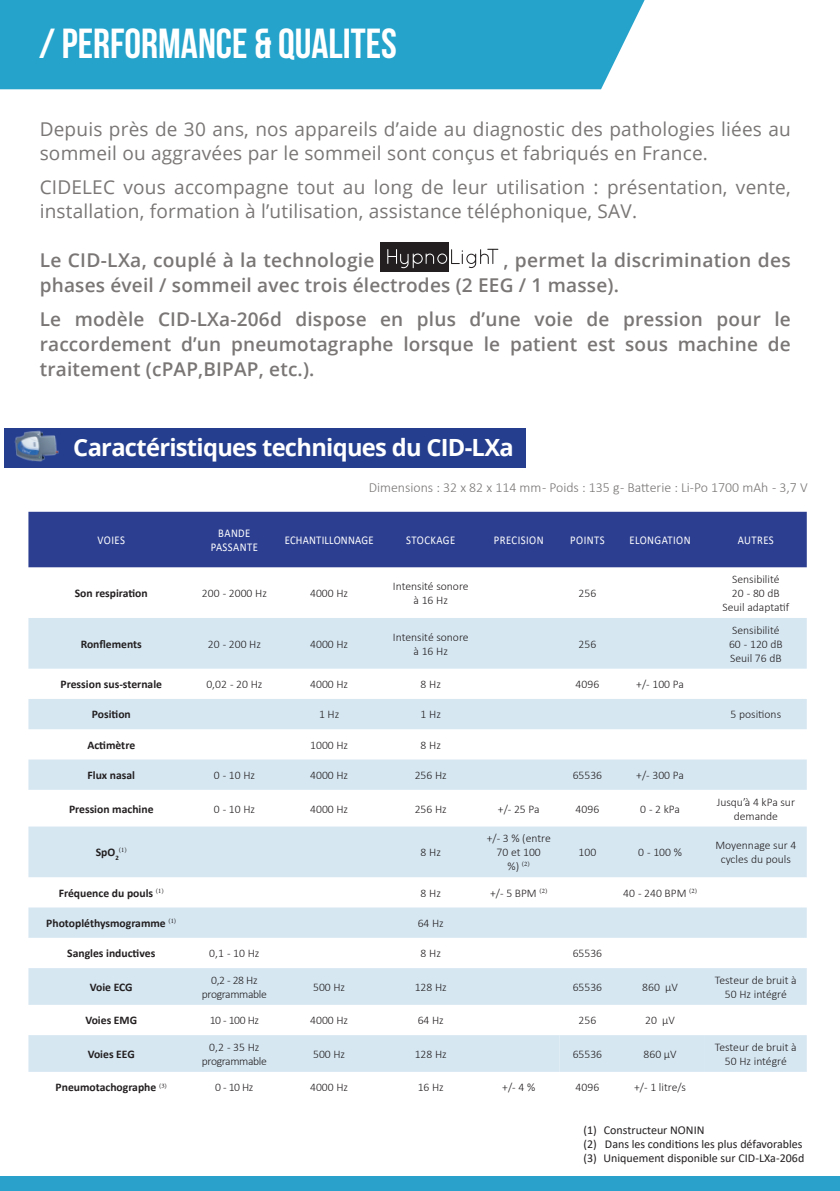
<style>
.page{position:relative;width:840px;height:1191px;background:#fff}
.page>*{position:absolute;margin:0;border:0;box-sizing:border-box;transform-origin:0 0}
.t1{font:700 42px "Bebas Neue";color:#fff}
.t2{font:700 23.6px "Open Sans";letter-spacing:-.03em;color:#fff}
.t3{font:19px/24px "Open Sans";letter-spacing:.01em;color:#797675}
.t4{font:600 19px/25px "Open Sans";letter-spacing:.01em;color:#797675}
.t5{font:300 13.8px "Calibri";color:#797675}
.t6{font:12px/14.4px "Calibri";color:#231f20}
.t7{font:11.8px/14.2px "Calibri";letter-spacing:.04em;color:#fff;text-align:center;scale:.9 1}
.t8{font:11.8px "Calibri";letter-spacing:.02em;color:#fff;scale:.9 1}
.t9{font:300 11.6px/14px "Calibri";color:#231f20;text-align:center}
.t10{font:700 11.6px "Calibri";color:#231f20}
.t11{font:300 11.6px/14px "Calibri";letter-spacing:-.03em;color:#231f20;text-align:center}
.t12{font:6.8px "Minion Pro";color:#231f20}
.s1{font-family:"Calibri";font-weight:300;font-size:11.6px}
</style>
<div class="page">
<div style="left:0;top:0;width:644px;height:89px;background:#25a3cb"></div>
<div style="left:0;top:1176px;width:839px;height:15px;background:#29a1ca"></div>
<div style="left:4px;top:428px;width:521px;height:39px;background:#253f8e"></div>
<img style="left:4px;top:430px;width:71px;height:38px">
<div style="left:28px;top:512px;width:778px;height:55px;background:#2c3e90"></div>
<div style="left:28px;top:618px;width:778px;height:50px;background:#d6e7f2"></div>
<div style="left:28px;top:699px;width:778px;height:30px;background:#d6e7f2"></div>
<div style="left:28px;top:759px;width:778px;height:31px;background:#d6e7f2"></div>
<div style="left:28px;top:826px;width:778px;height:51px;background:#d6e7f2"></div>
<div style="left:28px;top:907px;width:778px;height:30px;background:#d6e7f2"></div>
<svg style="left:28px;top:968px;width:778px;height:103px;fill:#d6e7f2"></svg>
<div style="left:559px;top:1035px;width:145px;height:36px;background:#d6e7f2"></div>
<div style="left:380px;top:242px;width:68px;height:29px;background:#231f20"></div>
<svg style="left:387px;top:249px;width:111px;height:19px"></svg>
<h1 class="t1" style="left:39px;top:21px;width:359px">/ PERFORMANCE &amp; QUALITES</h1>
<h3 class="t3" style="left:40px;top:117px;width:752px">Depuis près de 30 ans, nos appareils d’aide au diagnostic des pathologies liées au sommeil ou aggravées par le sommeil sont conçus et fabriqués en France.</h3>
<h3 class="t3" style="left:40px;top:174px;width:752px">CIDELEC vous accompagne tout au long de leur utilisation : présentation, vente, installation, formation à l’utilisation, assistance téléphonique, SAV.</h3>
<h3 class="t4" style="left:40px;top:247px;width:336px">Le CID-LXa, couplé à la technologie</h3>
<h3 class="t4" style="left:40px;top:247px;width:752px;text-indent:463px">, permet la discrimination des phases éveil / sommeil avec trois électrodes (2 EEG / 1 masse).</h3>
<h3 class="t4" style="left:40px;top:306px;width:752px;text-align:justify">Le modèle CID-LXa-206d dispose en plus d’une voie de pression pour le raccordement d’un pneumotagraphe lorsque le patient est sous machine de traitement (cPAP,BIPAP, etc.).</h3>
<h2 class="t2" style="left:73px;top:430px;width:441px">Caractéristiques techniques du CID-LXa</h2>
<p class="t5" style="left:368px;top:478px;width:440px">Dimensions : 32 x 82 x 114 mm - Poids : 135 g - Batterie : Li-Po 1700 mAh - 3,7 V</p>
<p class="t7" style="left:97px;top:532px;width:32px">VOIES</p>
<p class="t7" style="left:211px;top:525px;width:54px">BANDE<br>PASSANTE</p>
<p class="t8" style="left:284px;top:532px;width:100px">ECHANTILLONNAGE</p>
<p class="t7" style="left:406px;top:532px;width:56px">STOCKAGE</p>
<p class="t7" style="left:493px;top:532px;width:57px">PRECISION</p>
<p class="t7" style="left:570px;top:532px;width:40px">POINTS</p>
<p class="t7" style="left:629px;top:532px;width:69px">ELONGATION</p>
<p class="t7" style="left:737px;top:532px;width:41px">AUTRES</p>
<p class="t10" style="left:75px;top:585px;width:74px">Son respiration</p>
<p class="t9" style="left:202px;top:586px;width:66px">200 - 2000 Hz</p>
<p class="t9" style="left:310px;top:586px;width:39px">4000 Hz</p>
<p class="t9" style="left:393px;top:579px;width:77px">Intensité sonore à 16 Hz</p>
<p class="t9" style="left:578px;top:586px;width:19px">256</p>
<p class="t9" style="left:722px;top:572px;width:68px">Sensibilité<br>20 - 80 dB<br>Seuil adaptatif</p>
<p class="t10" style="left:81px;top:635px;width:63px">Ronflements</p>
<p class="t9" style="left:208px;top:636px;width:55px">20 - 200 Hz</p>
<p class="t9" style="left:310px;top:636px;width:39px">4000 Hz</p>
<p class="t9" style="left:393px;top:630px;width:77px">Intensité sonore à 16 Hz</p>
<p class="t9" style="left:578px;top:636px;width:19px">256</p>
<p class="t9" style="left:728px;top:623px;width:55px;text-align:left">Sensibilité<br>60 - 120 dB<br>Seuil 76 dB</p>
<p class="t10" style="left:60px;top:676px;width:103px">Pression sus-sternale</p>
<p class="t9" style="left:206px;top:677px;width:58px">0,02 - 20 Hz</p>
<p class="t9" style="left:310px;top:677px;width:39px">4000 Hz</p>
<p class="t9" style="left:420px;top:677px;width:22px">8 Hz</p>
<p class="t9" style="left:575px;top:677px;width:25px">4096</p>
<p class="t9" style="left:636px;top:677px;width:49px">+/- 100 Pa</p>
<p class="t10" style="left:92px;top:706px;width:41px">Position</p>
<p class="t9" style="left:319px;top:707px;width:22px">1 Hz</p>
<p class="t9" style="left:420px;top:707px;width:22px">1 Hz</p>
<p class="t9" style="left:730px;top:707px;width:52px">5 positions</p>
<p class="t10" style="left:87px;top:736px;width:49px">Actimètre</p>
<p class="t9" style="left:310px;top:738px;width:39px">1000 Hz</p>
<p class="t9" style="left:420px;top:738px;width:22px">8 Hz</p>
<p class="t10" style="left:87px;top:767px;width:49px">Flux nasal</p>
<p class="t9" style="left:213px;top:768px;width:43px">0 - 10 Hz</p>
<p class="t9" style="left:310px;top:768px;width:39px">4000 Hz</p>
<p class="t9" style="left:414px;top:768px;width:34px">256 Hz</p>
<p class="t9" style="left:572px;top:768px;width:31px">65536</p>
<p class="t9" style="left:636px;top:768px;width:49px">+/- 300 Pa</p>
<p class="t10" style="left:69px;top:800px;width:86px">Pression machine</p>
<p class="t9" style="left:213px;top:801px;width:43px">0 - 10 Hz</p>
<p class="t9" style="left:310px;top:801px;width:39px">4000 Hz</p>
<p class="t9" style="left:414px;top:801px;width:34px">256 Hz</p>
<p class="t9" style="left:497px;top:801px;width:43px">+/- 25 Pa</p>
<p class="t9" style="left:575px;top:801px;width:25px">4096</p>
<p class="t9" style="left:639px;top:801px;width:41px">0 - 2 kPa</p>
<p class="t9" style="left:716px;top:794px;width:80px">Jusqu’à 4 kPa sur demande</p>
<p class="t10" style="left:96px;top:844px;width:24px">SpO<sub>2</sub></p>
<p class="t12" style="left:119px;top:845px;width:9px">(1)</p>
<p class="t9" style="left:420px;top:845px;width:22px">8 Hz</p>
<p class="t9" style="left:486px;top:831px;width:66px">+/- 3 % (entre<br>70 et 100</p>
<p class="t12" style="left:507px;top:859px;width:24px"><span class="s1">%)</span> (2)</p>
<p class="t9" style="left:578px;top:845px;width:19px">100</p>
<p class="t9" style="left:637px;top:845px;width:45px">0 - 100 %</p>
<p class="t9" style="left:715px;top:838px;width:82px">Moyennage sur 4 cycles du pouls</p>
<p class="t10" style="left:59px;top:884px;width:106px">Fréquence du pouls <sup>(1)</sup></p>
<p class="t9" style="left:420px;top:885px;width:22px">8 Hz</p>
<p class="t9" style="left:490px;top:885px;width:59px">+/- 5 BPM <sup>(2)</sup></p>
<p class="t9" style="left:622px;top:885px;width:75px">40 - 240 BPM <sup>(2)</sup></p>
<p class="t10" style="left:46px;top:915px;width:131px">Photopléthysmogramme <sup>(1)</sup></p>
<p class="t9" style="left:417px;top:916px;width:28px">64 Hz</p>
<p class="t10" style="left:67px;top:945px;width:90px">Sangles inductives</p>
<p class="t9" style="left:209px;top:946px;width:52px">0,1 - 10 Hz</p>
<p class="t9" style="left:420px;top:946px;width:22px">8 Hz</p>
<p class="t9" style="left:572px;top:946px;width:31px">65536</p>
<p class="t10" style="left:90px;top:978px;width:44px">Voie ECG</p>
<p class="t11" style="left:202px;top:973px;width:66px">0,2 - 28 Hz programmable</p>
<p class="t9" style="left:313px;top:980px;width:34px">500 Hz</p>
<p class="t9" style="left:414px;top:980px;width:34px">128 Hz</p>
<p class="t9" style="left:572px;top:980px;width:31px">65536</p>
<p class="t9" style="left:642px;top:980px;width:37px">860 µV</p>
<p class="t9" style="left:714px;top:973px;width:83px">Testeur de bruit à<br>50 Hz intégré</p>
<p class="t10" style="left:85px;top:1012px;width:53px">Voies EMG</p>
<p class="t9" style="left:209px;top:1013px;width:51px">10 - 100 Hz</p>
<p class="t9" style="left:310px;top:1013px;width:39px">4000 Hz</p>
<p class="t9" style="left:417px;top:1013px;width:28px">64 Hz</p>
<p class="t9" style="left:578px;top:1013px;width:19px">256</p>
<p class="t9" style="left:644px;top:1013px;width:31px">20 µV</p>
<p class="t10" style="left:88px;top:1045px;width:49px">Voies EEG</p>
<p class="t11" style="left:202px;top:1040px;width:66px">0,2 - 35 Hz programmable</p>
<p class="t9" style="left:313px;top:1047px;width:34px">500 Hz</p>
<p class="t9" style="left:414px;top:1047px;width:34px">128 Hz</p>
<p class="t9" style="left:572px;top:1047px;width:31px">65536</p>
<p class="t9" style="left:643px;top:1047px;width:35px">860 µV</p>
<p class="t9" style="left:714px;top:1040px;width:83px">Testeur de bruit à<br>50 Hz intégré</p>
<p class="t10" style="left:56px;top:1079px;width:113px">Pneumotachographe <sup>(3)</sup></p>
<p class="t9" style="left:215px;top:1080px;width:40px">0 - 10 Hz</p>
<p class="t9" style="left:310px;top:1080px;width:39px">4000 Hz</p>
<p class="t9" style="left:417px;top:1080px;width:28px">16 Hz</p>
<p class="t9" style="left:502px;top:1080px;width:34px">+/- 4 %</p>
<p class="t9" style="left:575px;top:1080px;width:25px">4096</p>
<p class="t9" style="left:633px;top:1080px;width:53px">+/- 1 litre/s</p>
<p class="t6" style="left:583px;top:1122px;width:222px">(1) Constructeur NONIN<br>(2) Dans les conditions les plus défavorables (3) Uniquement disponible sur CID-LXa-206d</p>
</div>
